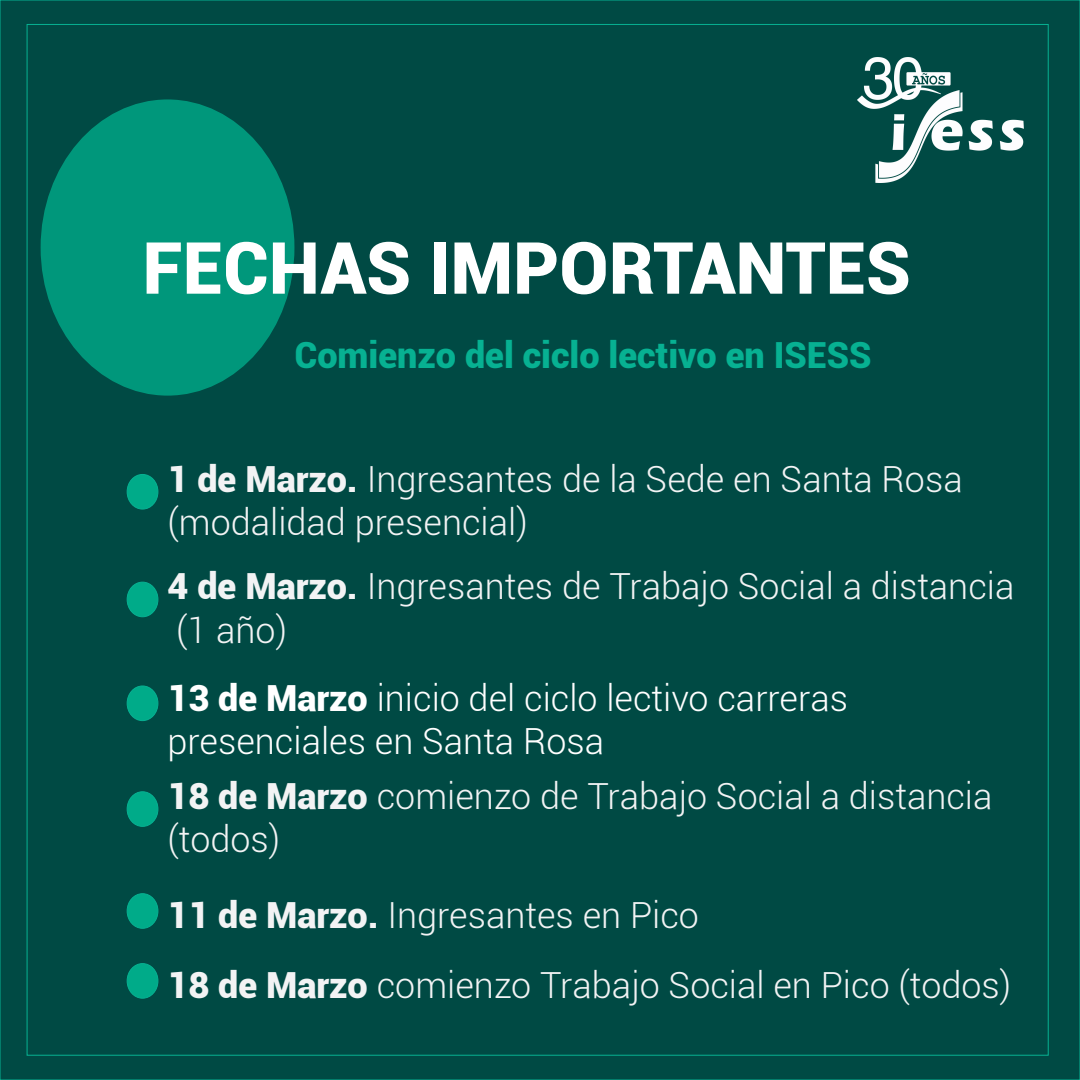
<style>
.page{position:relative;width:1080px;height:1080px;background:#004a44}
.page>*{position:absolute;margin:0;border:0;box-sizing:border-box;transform-origin:0 0}
.t1{font:900 72px "Roboto";color:#fff}
.t2{font:300 36px/43.2px "Roboto";color:#f2f3f4}
.t3{font:300 36px/43.2px "Roboto";color:#fff}
.t4{font:900 36px "Roboto";color:#07b192}
.s1{font-weight:900}
</style>
<div class="page">
<div style="left:41px;top:99px;width:253px;height:297px;background:#00977b;border-radius:50%"></div>
<div style="left:127px;top:474px;width:31px;height:35px;background:#00ab89;border-radius:50%"></div>
<div style="left:127px;top:474px;width:31px;height:36px;border:1px solid #07b192;border-radius:50%"></div>
<div style="left:127px;top:582px;width:31px;height:35px;background:#00ab89;border-radius:50%"></div>
<div style="left:127px;top:582px;width:31px;height:35px;border:1px solid #07b192;border-radius:50%"></div>
<div style="left:127px;top:686px;width:31px;height:35px;background:#00ab89;border-radius:50%"></div>
<div style="left:127px;top:685px;width:31px;height:36px;border:1px solid #07b192;border-radius:50%"></div>
<div style="left:127px;top:792px;width:31px;height:34px;background:#00ab89;border-radius:50%"></div>
<div style="left:127px;top:791px;width:31px;height:36px;border:1px solid #07b192;border-radius:50%"></div>
<div style="left:127px;top:894px;width:31px;height:34px;background:#00ab89;border-radius:50%"></div>
<div style="left:127px;top:893px;width:31px;height:36px;border:1px solid #07b192;border-radius:50%"></div>
<div style="left:127px;top:964px;width:31px;height:34px;background:#00ab89;border-radius:50%"></div>
<div style="left:127px;top:963px;width:31px;height:36px;border:1px solid #07b192;border-radius:50%"></div>
<img style="left:858px;top:57px;width:166px;height:125px">
<h1 class="t1" style="left:143px;top:217px;width:770px">FECHAS IMPORTANTES</h1>
<p class="t4" style="left:294px;top:329px;width:579px">Comienzo del ciclo lectivo en ISESS</p>
<p class="t2" style="left:168px;top:456px;width:797px"><span class="s1">1 de Marzo.</span> Ingresantes de la Sede en Santa Rosa (modalidad presencial)</p>
<p class="t2" style="left:168px;top:564px;width:848px"><span class="s1">4 de Marzo.</span> Ingresantes de Trabajo Social a distancia (1 año)</p>
<p class="t3" style="left:168px;top:675px;width:682px"><span class="s1">13 de Marzo</span> inicio del ciclo lectivo carreras presenciales en Santa Rosa</p>
<p class="t2" style="left:168px;top:773px;width:826px"><span class="s1">18 de Marzo</span> comienzo de Trabajo Social a distancia (todos)</p>
<p class="t2" style="left:168px;top:879px;width:845px;line-height:69.9px"><span class="s1">11 de Marzo.</span> Ingresantes en Pico<br><span class="s1">18 de Marzo</span> comienzo Trabajo Social en Pico (todos)</p>
</div>
